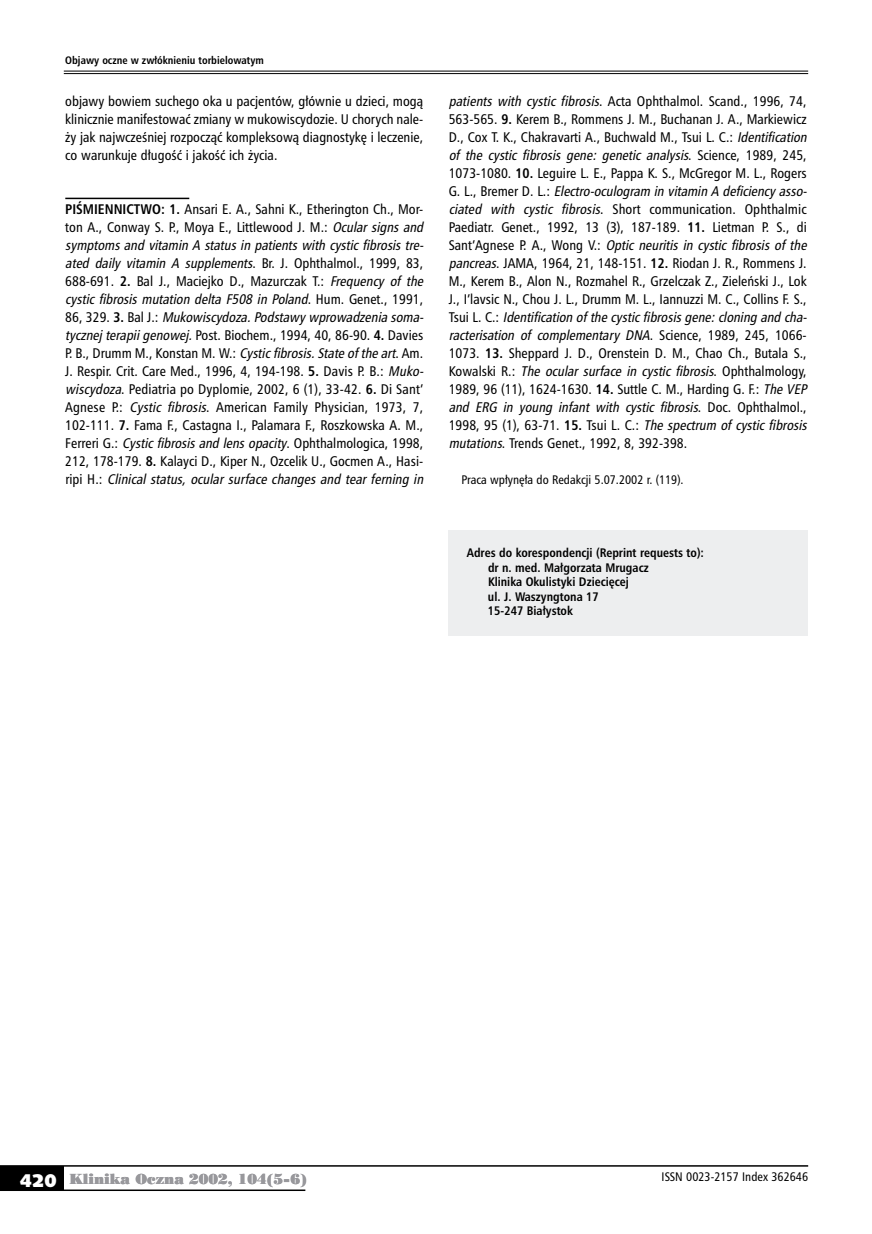
<style>
.page{position:relative;width:872px;height:1234px;background:#fff}
.page>*{position:absolute;margin:0;border:0;box-sizing:border-box;transform-origin:0 0}
.t1{font:13.5px/18px "Humnst 777 Cn PL";color:#000}
.t2{font:13.5px "Poster Bodoni PL";color:#98989c}
.t3{font:700 12px/14.4px "Humnst 777 Cn PL";color:#000}
.t4{font:12px "Humnst 777 Cn PL";color:#000}
.t5{font:700 10.5px "Humnst 777 Cn PL";color:#000}
.s1{font-weight:700}
.s2{font-style:italic}
.s3{font-family:"Humanst 531 U Blk PL";font-size:18px;color:#fff}
</style>
<div class="page">
<hr style="left:64px;top:71px;width:744px;height:1px;background:#000">
<hr style="left:64px;top:73px;width:744px;height:1px;background:#000">
<div style="left:0;top:1165px;width:64px;height:24px;background:#000"></div>
<hr style="left:0;top:1164px;width:808px;height:2px;background:#000">
<hr style="left:0;top:1189px;width:305px;height:1px;background:#000">
<div style="left:449px;top:529px;width:359px;height:106px;background:#edeeef"></div>
<hr style="left:65px;top:198px;width:124px;height:1px;background:#000">
<p class="t5" style="left:65px;top:53px;width:200px">Ob-ja-wy oczne w zwłók-nie-niu tor-bie-lo-wa-tym</p>
<p class="t1" style="left:65px;top:92px;width:359px;text-align:justify">objawy bowiem suchego oka u pacjentów, głównie u dzieci, mogą klinicznie manifestować zmiany w mukowiscydozie. U chorych nale&shy;ży jak najwcześniej rozpocząć kompleksową diagnostykę i leczenie, co warunkuje długość i jakość ich życia.</p>
<p class="t1" style="left:65px;top:200px;width:363px"><span class="s1">PI-ŚMIEN-NIC-TWO: 1.</span> Ansari E. A., Sahni K., Etherington Ch., Mor&shy;ton A., Conway S. P., Moya E., Littlewood J. M.: <span class="s2">Ocular signs and symptoms and vitamin A status in patients with cystic fibrosis tre&shy;ated daily vitamin A supplements</span>. B r. J . O p h t h a l m o l . , 1 9 9 9 , 8 3 , 688-691. <span class="s1">2.</span> Bal J., Maciejko D., Mazurczak T.: <span class="s2">Frequency of the cystic fibrosis mutation delta F508 in Poland</span>. H u m . G e n e t . , 1 9 9 1 , 8 6 , 3 2 9 . <span class="s1">3 .</span> B a l J . : <span class="s2">Mukowiscydoza. Podstawywprowadzenia soma&shy;tycznej terapiigenowej.</span>Post. Biochem., 1994, 40, 86-90. <span class="s1">4.</span> Davies P. B . , D r u m m M . , Ko n s t a n M . W. : <span class="s2">Cysticfibrosis.State ofthe art</span>. A m .<br>J. Respir. Crit. Care Med., 1996, 4, 194-198. <span class="s1">5.</span> Davis P. B.: <span class="s2">Muko&shy;wiscydoza</span>. Pediatria po Dyplomie, 2002, 6 (1), 33-42. <span class="s1">6.</span> Di Sant’ Agnese P.: <span class="s2">Cystic fibrosis</span>. American Family Physician, 1973, 7, 102-111. <span class="s1">7.</span> Fama F., Castagna I., Palamara F., Roszkowska A. M., Ferreri G.: <span class="s2">Cysticfibrosisand lensopacity</span>. Ophthalmologica, 1998, 212, 178-179. <span class="s1">8.</span> Kalayci D., Kiper N., Ozcelik U., Gocmen A., Hasi&shy;r i p i H . : <span class="s2">Clinical status, ocular surface changes and tear ferning in</span></p>
<p class="t1" style="left:449px;top:92px;width:363px"><span class="s2">patients with cystic fibrosis</span>. Acta Ophthalmol. Scand., 1996, 74, 563-565. <span class="s1">9.</span> Kerem B., Rommens J. M., Buchanan J. A., Markiewicz D., Cox T. K., Chakravarti A., Buchwald M., Tsui L. C.: <span class="s2">Identification of the cystic fibrosis gene: genetic analysis</span>. S c i e n c e , 1 9 8 9 , 2 4 5 , 1073-1080. <span class="s1">10.</span> Leguire L. E., Pappa K. S., McGregor M. L., Rogers G . L . , B r e m e r D . L . : <span class="s2">Electro-oculogram in vitamin A deficiencyasso&shy;ciated with cystic fibrosis</span>. Short communication. Ophthalmic Paediatr. Genet., 1992, 13 (3), 187-189. <span class="s1">11.</span> Lietman P. S., di S a n t ’ A g n e s e P. A . , W o n g V. : <span class="s2">Optic neuritis in cystic fibrosis of the pancreas</span>. JAMA, 1964, 21, 148-151. <span class="s1">12.</span> Riodan J. R., Rommens J.<br>M., Kerem B., Alon N., Rozmahel R., Grzelczak Z., Zieleński J., Lok J., I’lavsic N., Chou J. L., Drumm M. L., Iannuzzi M. C., Collins F. S., Ts u i L . C . : <span class="s2">Identification ofthe cysticfibrosisgene:cloning and cha&shy;racterisation of complementary DNA</span>. S c i e n c e , 1 9 8 9 , 2 4 5 , 1 0 6 6 - 1073. <span class="s1">13.</span> Sheppard J. D., Orenstein D. M., Chao Ch., Butala S., Ko w a l s k i R . : <span class="s2">The ocular surface in cystic fibrosis</span>. O p h t h a l m o l o g y, 1989, 96 (11), 1624-1630. <span class="s1">14.</span> Suttle C. M., Harding G. F.: <span class="s2">The VEP and ERG in young infant with cystic fibrosis</span>. D o c . O p h t h a l m o l . , 1 9 9 8 , 9 5 ( 1 ) , 6 3 - 7 1 . <span class="s1">1 5 .</span> Ts u i L . C . : <span class="s2">The spectrum of cystic fibrosis mutations</span>. Trends Genet., 1992, 8, 392-398.</p>
<p class="t4" style="left:461px;top:472px;width:224px">Praca wpłynęła do Redakcji 5.07.2002 r. (119).</p>
<p class="t3" style="left:488px;top:545px;width:217px;text-indent:-21px">Ad-res do ko-re-spon-den-cji (Re-print re-qu-ests to): dr n. med. Mał-go-rza-ta Mru-gacz<br>Kli-ni-ka Oku-li-sty-ki Dzie-cię-cej<br>ul. J. Wa-szyng-to-na 17<br>15-247 Bia-ły-stok</p>
<p class="t2" style="left:20px;top:1169px;width:288px"><span class="s3">420</span> Klinika Oczna 2002, 104(5-6)</p>
<p class="t4" style="left:661px;top:1168px;width:148px">ISSN 0023-2157 Index 362646</p>
</div>
